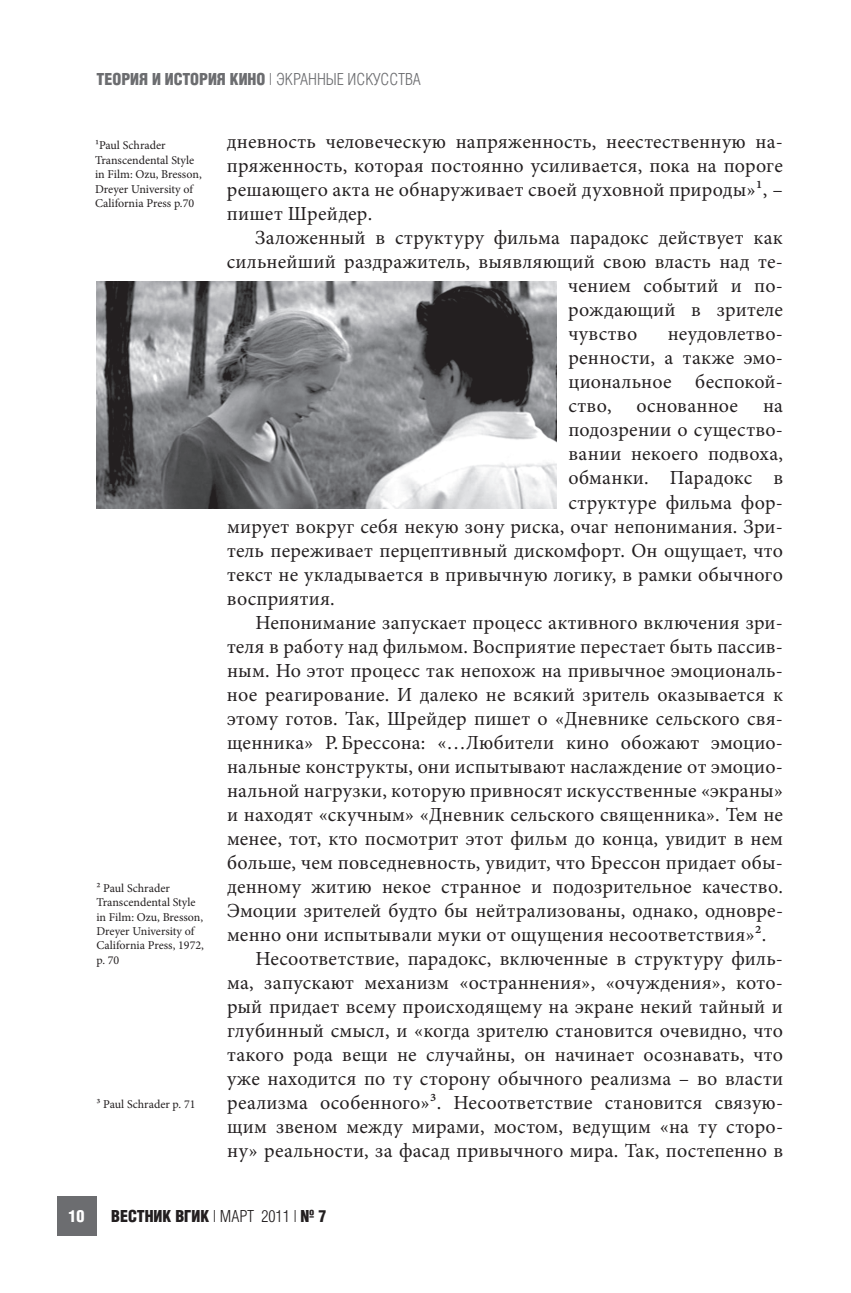
<style>
.page{position:relative;width:851px;height:1293px;background:#fff}
.page>*{position:absolute;margin:0;border:0;box-sizing:border-box;transform-origin:0 0}
.t1{font:20px/24px "Minion Pro";letter-spacing:.01em;color:#231f20;text-align:justify}
.t2{font:700 16px "AG Letterica Cond L";color:#6c6d70}
.t3{font:700 16px "AG Letterica Cond L";color:#231f20}
.t4{font:700 16px "AG Letterica Cond L";color:#fff}
.t5{font:12px/14.4px "Minion Pro";color:#231f20}
.s1{font-weight:400}
</style>
<div class="page">
<div style="left:57px;top:1196px;width:39px;height:40px;background:#6c6d70"></div>
<img style="left:96px;top:282px;width:461px;height:226px">
<p class="t2" style="left:96px;top:69px;width:326px">ТЕОРИЯ И ИСТОРИЯ КИНО <span class="s1">| ЭКРАННЫЕ ИСКУССТВА</span></p>
<p class="t5" style="left:95px;top:138px;width:108px">¹Paul Schrader<br>Transcendental Style in Film: Ozu, Bresson,<br>Dreyer University of<br>California Press p.70</p>
<p class="t5" style="left:96px;top:881px;width:109px">² Paul Schrader<br>Transcendental Style in Film: Ozu, Bresson,<br>Dreyer University of<br>California Press, 1972, p. 70</p>
<p class="t5" style="left:96px;top:1097px;width:101px">3 Paul Schrader p. 71</p>
<p class="t1" style="left:227px;top:130px;width:557px">дневность человеческую напряженность, неестественную на&shy;пряженность, которая постоянно усиливается, пока на пороге решающего акта не обнаруживает своей духовной природы»¹, – пишет Шрейдер.</p>
<p class="t1" style="left:255px;top:226px;width:529px">Заложенный в структуру фильма парадокс действует как</p>
<p class="t1" style="left:227px;top:250px;width:557px">сильнейший раздражитель, выявляющий свою власть над те-</p>
<p class="t1" style="left:568px;top:274px;width:216px">чением событий и по-</p>
<p class="t1" style="left:568px;top:298px;width:216px">рождающий в зрителе</p>
<p class="t1" style="left:568px;top:322px;width:70px">чувство</p>
<p class="t1" style="left:667px;top:322px;width:117px">неудовлетво-</p>
<p class="t1" style="left:568px;top:346px;width:216px">ренности, а также эмо-</p>
<p class="t1" style="left:568px;top:370px;width:216px">циональное беспокой-</p>
<p class="t1" style="left:568px;top:394px;width:216px">ство, основанное на</p>
<p class="t1" style="left:568px;top:418px;width:216px">подозрении о существо-</p>
<p class="t1" style="left:568px;top:442px;width:216px">вании некоего подвоха,</p>
<p class="t1" style="left:568px;top:466px;width:216px">обманки. Парадокс в</p>
<p class="t1" style="left:568px;top:490px;width:216px">структуре фильма фор-</p>
<p class="t1" style="left:227px;top:514px;width:557px">мирует вокруг себя некую зону риска, очаг непонимания. Зри-</p>
<p class="t1" style="left:227px;top:538px;width:557px">тель переживает перцептивный дискомфорт. Он ощущает, что</p>
<p class="t1" style="left:227px;top:562px;width:557px">текст не укладывается в привычную логику, в рамки обычного</p>
<p class="t1" style="left:227px;top:586px;width:109px">восприятия.</p>
<p class="t1" style="left:255px;top:610px;width:529px">Непонимание запускает процесс активного включения зри-</p>
<p class="t1" style="left:227px;top:634px;width:557px">теля в работу над фильмом. Восприятие перестает быть пассив-</p>
<p class="t1" style="left:227px;top:658px;width:557px">ным. Но этот процесс так непохож на привычное эмоциональ-</p>
<p class="t1" style="left:227px;top:682px;width:557px">ное реагирование. И далеко не всякий зритель оказывается к</p>
<p class="t1" style="left:227px;top:706px;width:557px">этому готов. Так, Шрейдер пишет о «Дневнике сельского свя-</p>
<p class="t1" style="left:227px;top:730px;width:557px">щенника» Р.Брессона: «…Любители кино обожают эмоцио-</p>
<p class="t1" style="left:227px;top:754px;width:557px">нальные конструкты, они испытывают наслаждение от эмоцио-</p>
<p class="t1" style="left:227px;top:778px;width:557px">нальной нагрузки, которую привносят искусственные «экраны»</p>
<p class="t1" style="left:227px;top:802px;width:557px">и находят «скучным» «Дневник сельского священника». Тем не</p>
<p class="t1" style="left:227px;top:826px;width:557px">менее, тот, кто посмотрит этот фильм до конца, увидит в нем</p>
<p class="t1" style="left:227px;top:850px;width:557px">больше, чем повседневность, увидит, что Брессон придает обы-</p>
<p class="t1" style="left:227px;top:874px;width:557px">денному житию некое странное и подозрительное качество.</p>
<p class="t1" style="left:227px;top:898px;width:557px">Эмоции зрителей будто бы нейтрализованы, однако, одновре-</p>
<p class="t1" style="left:227px;top:922px;width:540px">менно они испытывали муки от ощущения несоответствия»².</p>
<p class="t1" style="left:255px;top:946px;width:529px">Несоответствие, парадокс, включенные в структуру филь-</p>
<p class="t1" style="left:227px;top:970px;width:557px">ма, запускают механизм «остраннения», «очуждения», кото-</p>
<p class="t1" style="left:227px;top:994px;width:557px">рый придает всему происходящему на экране некий тайный и</p>
<p class="t1" style="left:227px;top:1018px;width:557px">глубинный смысл, и «когда зрителю становится очевидно, что</p>
<p class="t1" style="left:227px;top:1042px;width:557px">такого рода вещи не случайны, он начинает осознавать, что</p>
<p class="t1" style="left:227px;top:1066px;width:557px">уже находится по ту сторону обычного реализма – во власти</p>
<p class="t1" style="left:227px;top:1090px;width:557px">реализма особенного»3. Несоответствие становится связую-</p>
<p class="t1" style="left:227px;top:1114px;width:557px">щим звеном между мирами, мостом, ведущим «на ту сторо-</p>
<p class="t1" style="left:227px;top:1138px;width:557px">ну» реальности, за фасад привычного мира. Так, постепенно в</p>
<p class="t4" style="left:68px;top:1206px;width:17px">10</p>
<p class="t3" style="left:111px;top:1206px;width:217px">ВЕСТНИК ВГИК <span class="s1">| МАРТ 2011 |</span> № 7</p>
</div>
